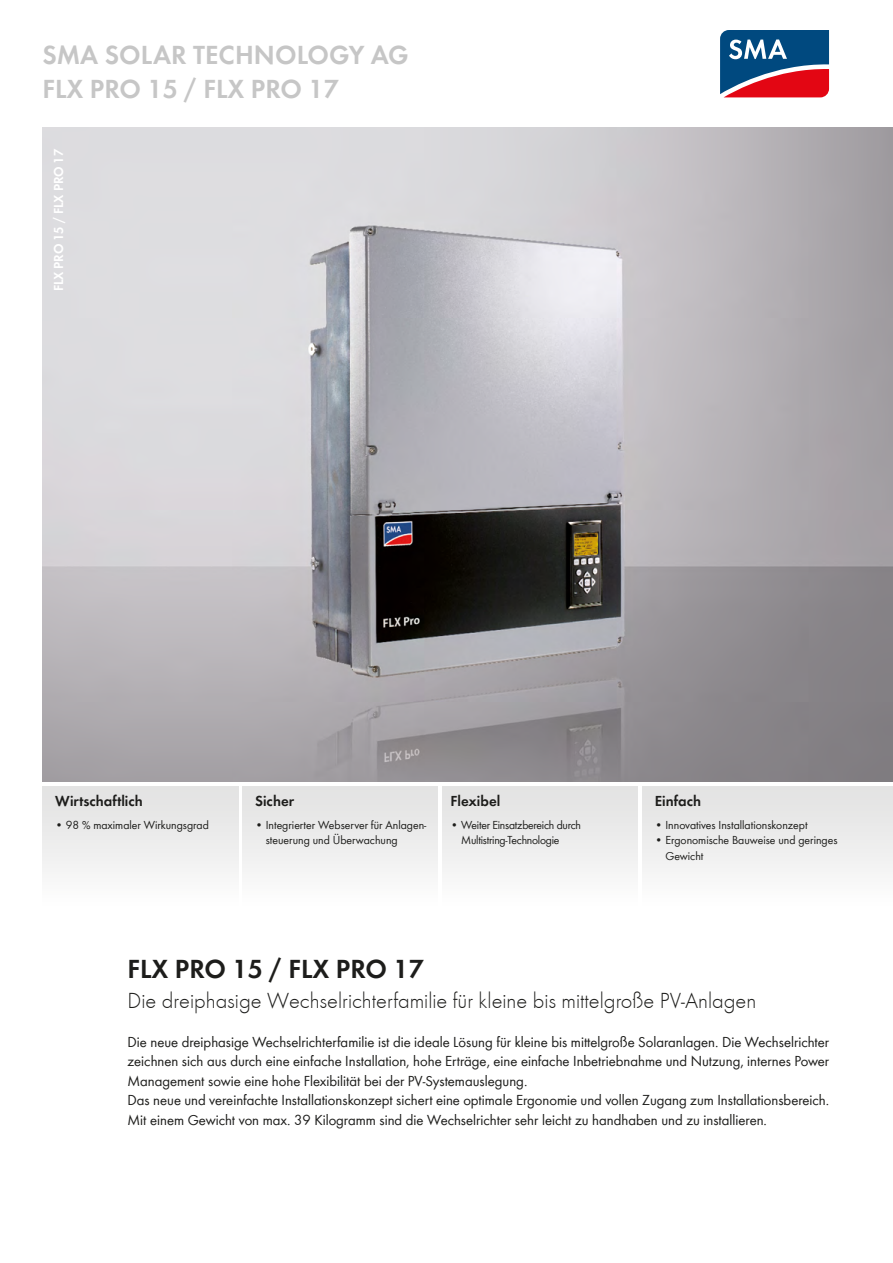
<style>
.page{position:relative;width:893px;height:1263px;background:#fff}
.page>*{position:absolute;margin:0;border:0;box-sizing:border-box;transform-origin:0 0}
.t1{font:600 27px/34.5px "SMA Futura Global";color:#c6c6c6}
.t2{font:600 27px "SMA Futura Global";color:#1d1d1b}
.t3{font:300 22.5px "SMA Futura Global";color:#1d1d1b}
.t4{font:15px/19.5px "SMA Futura Global";color:#1d1d1b}
.t5{font:600 15px "SMA Futura Global";color:#1d1d1b}
.t6{font:600 13.5px "SMA Futura Global";letter-spacing:-.01em;color:#fff}
.t7{font:12px/15.8px "SMA Futura Global";color:#1d1d1b}
.t8{font:12px/15.8px "SMA Futura Global";letter-spacing:-.02em;color:#1d1d1b}
</style>
<div class="page">
<img style="left:43px;top:128px;width:850px;height:654px">
<div style="left:43px;top:787px;width:195px;height:119px;background:linear-gradient(to bottom,#e1e1e1,#fdfdfd)"></div>
<div style="left:242px;top:787px;width:196px;height:119px;background:linear-gradient(to bottom,#e1e1e1,#fdfdfd)"></div>
<div style="left:442px;top:787px;width:196px;height:119px;background:linear-gradient(to bottom,#e1e1e1,#fdfdfd)"></div>
<div style="left:642px;top:787px;width:251px;height:119px;background:linear-gradient(to bottom,#e1e1e1,#fdfdfd)"></div>
<svg style="left:720px;top:30px;width:110px;height:68px;background:#655376"></svg>
<h1 class="t1" style="left:43px;top:37px;width:365px">SMA SOLAR TECHNOLOGY AG<br>FLX PRO 15 / FLX PRO 17</h1>
<p class="t6" style="left:51px;top:291px;width:144px;rotate:-90deg">FLX PRO 15 / FLX PRO 17</p>
<p class="t5" style="left:55px;top:792px;width:89px">WIRTSCHAFTLICH</p>
<p class="t7" style="left:55px;top:816px;width:155px">• 98 % maximaler Wirkungsgrad</p>
<p class="t5" style="left:255px;top:792px;width:41px">SICHER</p>
<p class="t7" style="left:266px;top:816px;width:162px;text-indent:-11px">• Integrierter Webserver für Anlagen&shy;steuerung und Überwachung</p>
<p class="t5" style="left:450px;top:792px;width:51px">FLEXIBEL</p>
<p class="t8" style="left:461px;top:816px;width:121px;text-indent:-11px">• Weiter Einsatzbereich durch<br>Multistring-Technologie</p>
<p class="t5" style="left:655px;top:792px;width:48px">EINFACH</p>
<p class="t7" style="left:655px;top:816px;width:154px">• Innovatives Installationskonzept</p>
<p class="t7" style="left:665px;top:832px;width:174px;text-indent:-11px">• Ergonomische Bauweise und geringes<br>Gewicht</p>
<h1 class="t2" style="left:128px;top:953px;width:298px">FLX PRO 15 / FLX PRO 17</h1>
<h2 class="t3" style="left:128px;top:987px;width:630px">Die dreiphasige Wechselrichterfamilie für kleine bis mittelgroße PV-Anlagen</h2>
<p class="t4" style="left:128px;top:1032px;width:703px">Die neue dreiphasige Wechselrichterfamilie ist die ideale Lösung für kleine bis mittelgroße Solaranlagen. Die Wechselrichter zeichnen sich aus durch eine einfache Installation, hohe Erträge, eine einfache Inbetriebnahme und Nutzung, internes Power Management sowie eine hohe Flexibilität bei der PV-Systemauslegung.<br>Das neue und vereinfachte Installationskonzept sichert eine optimale Ergonomie und vollen Zugang zum Installationsbereich.<br>Mit einem Gewicht von max. 39 Kilogramm sind die Wechselrichter sehr leicht zu handhaben und zu installieren.</p>
</div>
